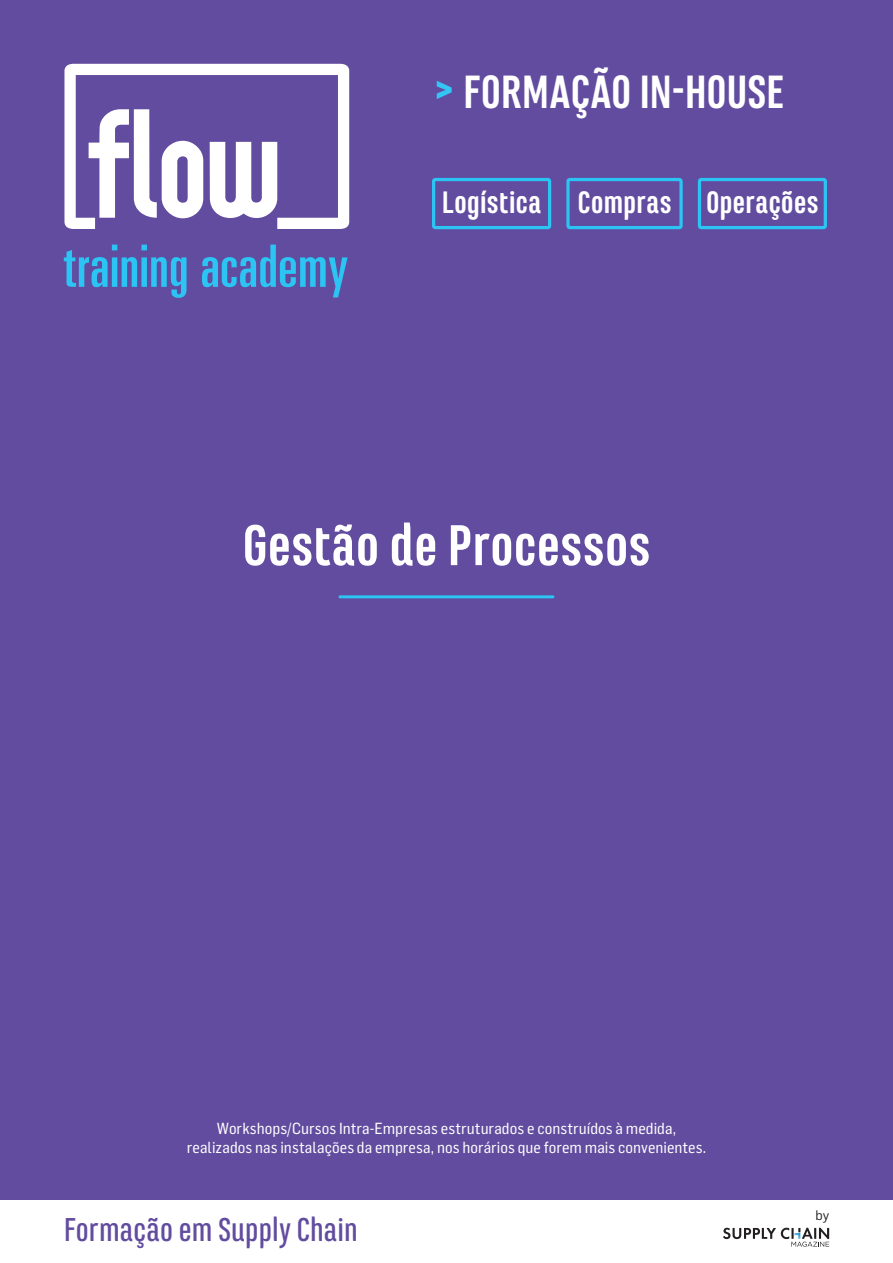
<style>
.page{position:relative;width:893px;height:1263px;background:#fff}
.page>*{position:absolute;margin:0;border:0;box-sizing:border-box;transform-origin:0 0}
.t1{font:700 60px "Marianina FY";color:#fff}
.t2{font:700 56.85px "Marianina FY";color:#33c5f3}
.t3{font:700 48.75px "Marianina FY";letter-spacing:-.005em;color:#fff}
.t4{font:500 34.5px "Marianina FY";letter-spacing:-.01em;color:#624c9f}
.t5{font:700 32.4px "Marianina FY";color:#fff}
.t6{font:15.75px "Flama Semicondensed Basic";letter-spacing:.005em;color:#fff}
.t7{font:13.5px "Flama";color:#231f20}
</style>
<div class="page">
<div style="left:0;top:0;width:893px;height:1199px;background:#624c9f"></div>
<div style="left:432px;top:178px;width:119px;height:51px;border:3px solid #2bc4f3;border-radius:2px"></div>
<div style="left:566px;top:178px;width:117px;height:51px;border:3px solid #2bc4f3;border-radius:2px"></div>
<div style="left:698px;top:178px;width:129px;height:51px;border:3px solid #2bc4f3;border-radius:2px"></div>
<svg style="left:64px;top:64px;width:285px;height:165px"></svg>
<svg style="left:64px;top:245px;width:122px;height:53px"></svg>
<svg style="left:202px;top:245px;width:146px;height:52px"></svg>
<svg style="left:89px;top:109px;width:114px;height:109px"></svg>
<svg style="left:210px;top:142px;width:67px;height:76px"></svg>
<svg style="left:723px;top:1228px;width:106px;height:19px"></svg>
<hr style="left:340px;top:595px;width:213px;height:3px;background:#2bc4f3">
<p class="t2" style="left:432px;top:58px;width:25px">&gt;</p>
<p class="t3" style="left:463px;top:65px;width:322px">FORMAÇÃO IN-HOUSE</p>
<p class="t5" style="left:442px;top:185px;width:101px">Logística</p>
<p class="t5" style="left:577px;top:185px;width:96px">Compras</p>
<p class="t5" style="left:706px;top:185px;width:114px">Operações</p>
<p class="t1" style="left:242px;top:512px;width:410px">Gestão de Processos</p>
<p class="t6" style="left:217px;top:1118px;width:461px">Workshops/Cursos Intra-Empresas estruturados e construídos à medida,</p>
<p class="t6" style="left:187px;top:1137px;width:521px">realizados nas instalações da empresa, nos horários que forem mais convenientes.</p>
<p class="t4" style="left:64px;top:1211px;width:296px">Formação em Supply Chain</p>
<p class="t7" style="left:815px;top:1205px;width:15px">by</p>
</div>
